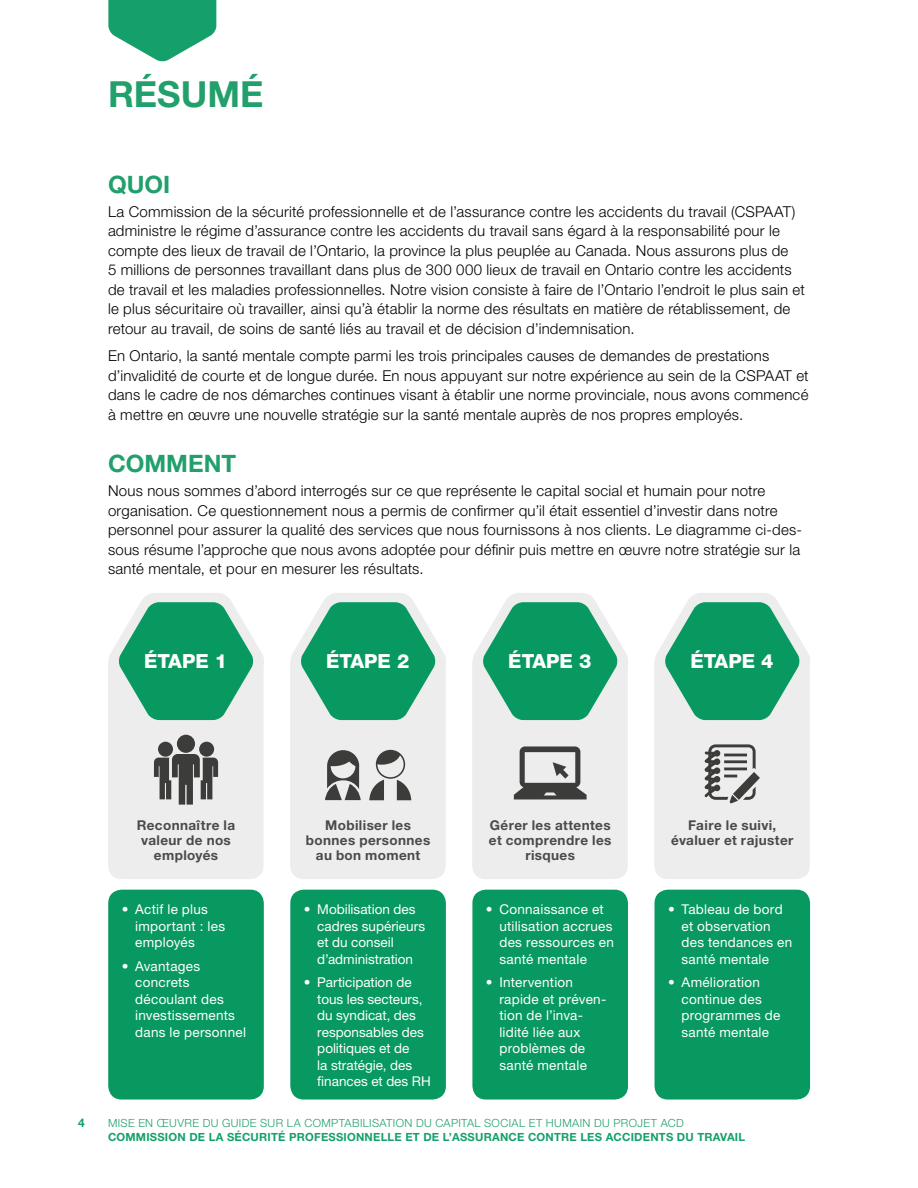
<style>
.page{position:relative;width:918px;height:1188px;background:#fff}
.page>*{position:absolute;margin:0;border:0;box-sizing:border-box;transform-origin:0 0}
.t1{font:700 36px "Helvetica Neue LT Std";color:#21a06b}
.t2{font:700 24px "Helvetica Neue LT Std";color:#21a06b}
.t3{font:800 19.5px "Helvetica Neue LT Std";color:#fff}
.t4{font:300 15px/19.5px "Helvetica Neue LT Std";letter-spacing:.015em;color:#000}
.t5{font:13.5px/16.5px "Helvetica Neue LT Std";letter-spacing:.015em;color:#fff}
.t6{font:700 13.5px/15px "Helvetica Neue LT Std";letter-spacing:.03em;color:#4a4a49;text-align:center}
.t7{font:700 12px "Helvetica Neue LT Std";color:#15a06b}
.t8{font:700 11.25px "Helvetica Neue LT Std";letter-spacing:.02em;color:#15a06b}
.t9{font:300 11.25px "Helvetica Neue LT Std";letter-spacing:.035em;color:#21a06b}
</style>
<div class="page">
<svg style="left:108px;top:0;width:108px;height:62px"></svg>
<svg style="left:108px;top:593px;width:156px;height:286px;background:#a4ccbd"></svg>
<svg style="left:290px;top:593px;width:156px;height:286px;background:#a8d0c0"></svg>
<svg style="left:472px;top:593px;width:156px;height:286px;background:#a8cfc0"></svg>
<svg style="left:654px;top:593px;width:156px;height:286px;background:#aad1c2"></svg>
<div style="left:108px;top:890px;width:156px;height:210px;background:#079960;border-radius:14px"></div>
<div style="left:472px;top:890px;width:156px;height:210px;background:#079960;border-radius:14px"></div>
<div style="left:290px;top:890px;width:156px;height:210px;background:#079960;border-radius:14px"></div>
<div style="left:655px;top:890px;width:155px;height:210px;background:#079960;border-radius:14px"></div>
<h1 class="t1" style="left:108px;top:72px;width:157px">RÉSUMÉ</h1>
<h2 class="t2" style="left:108px;top:170px;width:64px">QUOI</h2>
<p class="t4" style="left:108px;top:201px;width:699px">La Commission de la sécurité professionnelle et de l’assurance contre les accidents du travail (CSPAAT) administre le régime d’assurance contre les accidents du travail sans égard à la responsabilité pour le compte des lieux de travail de l’Ontario, la province la plus peuplée au Canada. Nous assurons plus de<br>5 millions de personnes travaillant dans plus de 300 000 lieux de travail en Ontario contre les accidents de travail et les maladies professionnelles. Notre vision consiste à faire de l’Ontario l’endroit le plus sain et le plus sécuritaire où travailler, ainsi qu’à établir la norme des résultats en matière de rétablissement, de retour au travail, de soins de santé liés au travail et de décision d’indemnisation.</p>
<p class="t4" style="left:108px;top:346px;width:702px">En Ontario, la santé mentale compte parmi les trois principales causes de demandes de prestations d’invalidité de courte et de longue durée. En nous appuyant sur notre expérience au sein de la CSPAAT et dans le cadre de nos démarches continues visant à établir une norme provinciale, nous avons commencé à mettre en œuvre une nouvelle stratégie sur la santé mentale auprès de nos propres employés.</p>
<h2 class="t2" style="left:108px;top:449px;width:130px">COMMENT</h2>
<p class="t4" style="left:108px;top:481px;width:696px">Nous nous sommes d’abord interrogés sur ce que représente le capital social et humain pour notre organisation. Ce questionnement nous a permis de confirmer qu’il était essentiel d’investir dans notre personnel pour assurer la qualité des services que nous fournissons à nos clients. Le diagramme ci-des&shy;sous résume l’approche que nous avons adoptée pour définir puis mettre en œuvre notre stratégie sur la santé mentale, et pour en mesurer les résultats.</p>
<p class="t3" style="left:144px;top:650px;width:85px">ÉTAPE 1</p>
<p class="t3" style="left:326px;top:650px;width:85px">ÉTAPE 2</p>
<p class="t3" style="left:508px;top:650px;width:85px">ÉTAPE 3</p>
<p class="t3" style="left:690px;top:650px;width:85px">ÉTAPE 4</p>
<p class="t7" style="left:78px;top:1116px;width:8px">4</p>
<p class="t6" style="left:137px;top:818px;width:100px">Reconnaître la valeur de nos employés</p>
<p class="t5" style="left:135px;top:901px;width:91px;text-indent:-13px">• Actif le plus important : les employés</p>
<p class="t5" style="left:135px;top:957px;width:112px;text-indent:-14px">• Avantages concrets découlant des investissements dans le personnel</p>
<p class="t6" style="left:306px;top:818px;width:126px">Mobiliser les bonnes personnes au bon moment</p>
<p class="t5" style="left:317px;top:901px;width:109px;text-indent:-14px">• Mobilisation des cadres supérieurs et du conseil d’administration</p>
<p class="t5" style="left:317px;top:974px;width:115px;text-indent:-14px">• Participation de tous les secteurs, du syndicat, des responsables des politiques et de<br>la stratégie, des finances et des RH</p>
<p class="t6" style="left:489px;top:818px;width:124px">Gérer les attentes et comprendre les risques</p>
<p class="t5" style="left:499px;top:901px;width:116px;text-indent:-14px">• Connaissance et utilisation accrues des ressources en santé mentale</p>
<p class="t5" style="left:499px;top:974px;width:108px;text-indent:-14px">• Intervention rapide et préven&shy;tion de l’inva&shy;lidité liée aux problèmes de santé mentale</p>
<p class="t6" style="left:671px;top:818px;width:124px">Faire le suivi, évaluer et rajuster</p>
<p class="t5" style="left:682px;top:901px;width:112px;text-indent:-14px">• Tableau de bord et observation des tendances en santé mentale</p>
<p class="t5" style="left:682px;top:974px;width:100px;text-indent:-14px">• Amélioration continue des programmes de santé mentale</p>
<p class="t9" style="left:108px;top:1116px;width:577px">MISE EN ŒUVRE DU GUIDE SUR LA COMPTABILISATION DU CAPITAL SOCIAL ET HUMAIN DU PROJET ACD</p>
<p class="t8" style="left:108px;top:1130px;width:639px">COMMISSION DE LA SÉCURITÉ PROFESSIONNELLE ET DE L’ASSURANCE CONTRE LES ACCIDENTS DU TRAVAIL</p>
</div>
